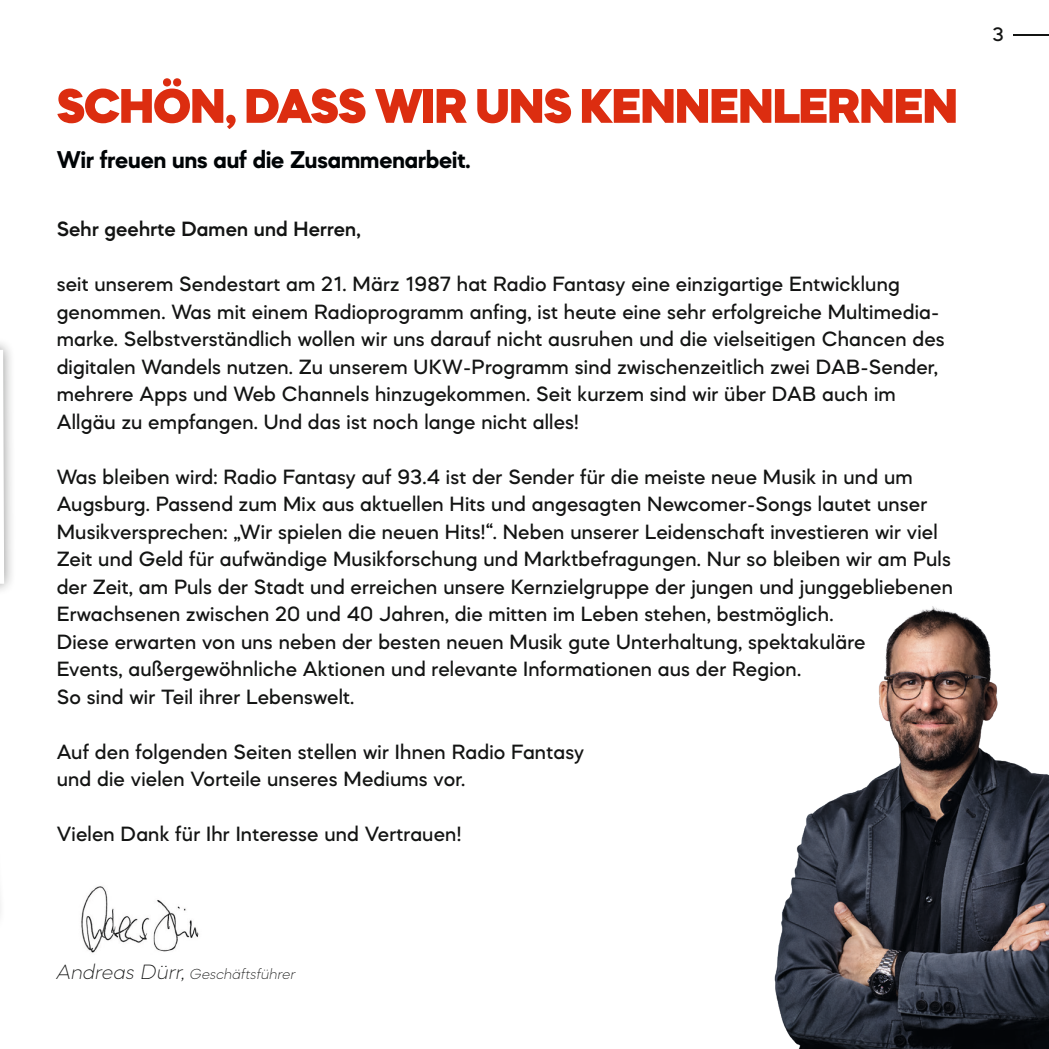
<style>
.page{position:relative;width:1049px;height:1049px;background:#fff}
.page>*{position:absolute;margin:0;border:0;box-sizing:border-box;transform-origin:0 0}
.t1{font:900 50px "Mazzard M";letter-spacing:-.005em;color:#dc2d10}
.t2{font:700 25px "Mazzard M";color:#000406}
.t3{font:500 21.25px/27.5px "Mazzard M";letter-spacing:.01em;color:#131413}
.t4{font:600 21.25px "Mazzard M";letter-spacing:.01em;color:#131413}
.t5{font:500 20px "Mazzard M";color:#131413}
.t6{font:italic 200 15px "Mazzard M";color:#131413}
.s1{font-size:21.25px}
</style>
<div class="page">
<div style="left:0;top:338px;width:17px;height:259px;background:#fbfbfb"></div>
<svg style="left:0;top:344px;width:10px;height:569px"></svg>
<img style="left:774px;top:606px;width:275px;height:443px">
<img style="left:81px;top:886px;width:118px;height:67px">
<hr style="left:1013px;top:34px;width:36px;height:2px;background:#131413">
<h1 class="t1" style="left:57px;top:74px;width:902px">SCHÖN, DASS WIR UNS KENNENLERNEN</h1>
<p class="t2" style="left:57px;top:143px;width:415px">Wir freuen uns auf die Zusammenarbeit.</p>
<p class="t4" style="left:57px;top:216px;width:306px">Sehr geehrte Damen und Herren,</p>
<p class="t3" style="left:57px;top:270px;width:889px">seit unserem Sendestart am 21. März 1987 hat Radio Fantasy eine einzigartige Entwicklung genommen. Was mit einem Radioprogramm anfing, ist heute eine sehr erfolgreiche Multimedia&shy;marke. Selbstverständlich wollen wir uns darauf nicht ausruhen und die vielseitigen Chancen des digitalen Wandels nutzen. Zu unserem UKW-Programm sind zwischenzeitlich zwei DAB-Sender, mehrere Apps und Web Channels hinzugekommen. Seit kurzem sind wir über DAB auch im Allgäu zu empfangen. Und das ist noch lange nicht alles!</p>
<p class="t3" style="left:57px;top:462px;width:898px">Was bleiben wird: Radio Fantasy auf 93.4 ist der Sender für die meiste neue Musik in und um Augsburg. Passend zum Mix aus aktuellen Hits und angesagten Newcomer-Songs lautet unser Musikversprechen: „Wir spielen die neuen Hits!“. Neben unserer Leidenschaft investieren wir viel Zeit und Geld für aufwändige Musikforschung und Marktbefragungen. Nur so bleiben wir am Puls der Zeit, am Puls der Stadt und erreichen unsere Kernzielgruppe der jungen und junggebliebenen Erwachsenen zwischen 20 und 40 Jahren, die mitten im Leben stehen, bestmöglich.<br>Diese erwarten von uns neben der besten neuen Musik gute Unterhaltung, spektakuläre<br>Events, außergewöhnliche Aktionen und relevante Informationen aus der Region.<br>So sind wir Teil ihrer Lebenswelt.</p>
<p class="t3" style="left:57px;top:737px;width:529px">Auf den folgenden Seiten stellen wir Ihnen Radio Fantasy und die vielen Vorteile unseres Mediums vor.</p>
<p class="t3" style="left:57px;top:820px;width:406px">Vielen Dank für Ihr Interesse und Vertrauen!</p>
<p class="t5" style="left:992px;top:22px;width:13px">3</p>
<p class="t6" style="left:57px;top:965px;width:241px"><span class="s1">Andreas Dürr,</span> Geschäftsführer</p>
</div>
